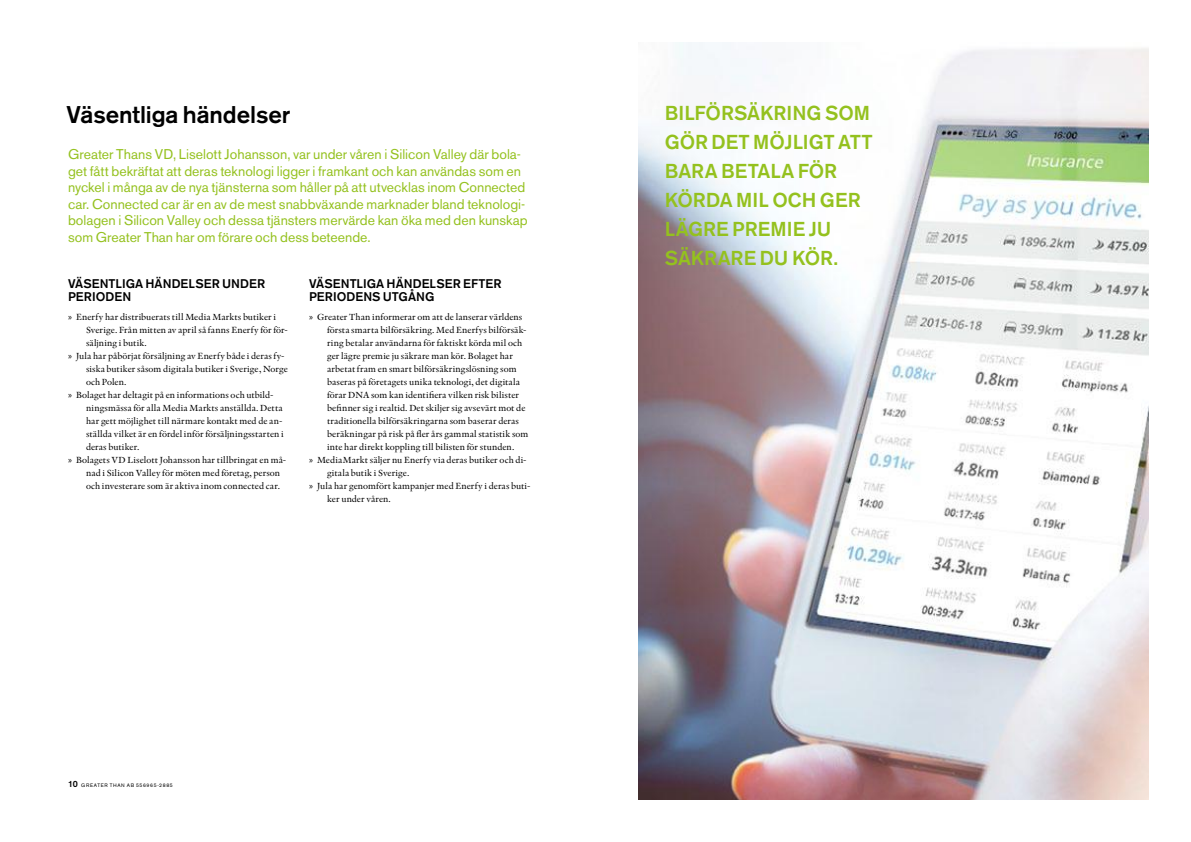
<style>
.page{position:relative;width:1191px;height:842px;background:#fff}
.page>*{position:absolute;margin:0;border:0;box-sizing:border-box;transform-origin:0 0}
.t1{font:500 24px "Akzidenz Grotesk BE";letter-spacing:-.01em;color:#000}
.t2{font:500 20px/29px "Akzidenz Grotesk BE";color:#94c11e}
.t3{font:14px/16.5px "Akzidenz Grotesk BE";color:#94c11e}
.t4{font:500 12.5px "Akzidenz Grotesk BE";color:#000}
.t5{font:9.3px "Indigo Regular Os F";letter-spacing:.005em;color:#000}
.t6{font:5px "Akzidenz Grotesk BE";letter-spacing:.13em;color:#000}
.s1{font-family:"Myriad Pro"}
.s2{font-weight:500;font-size:9px}
</style>
<div class="page">
<img style="left:638px;top:43px;width:510px;height:756px">
<h1 class="t1" style="left:67px;top:100px;width:225px">VÄSENTLIGA HÄNDELSER</h1>
<p class="t3" style="left:68px;top:146px;width:461px">Greater Thans VD, Liselott Johansson, var under våren i Silicon Valley där bola&shy;get fått bekräftat att deras teknologi ligger i framkant och kan användas som en nyckel i många av de nya tjänsterna som håller på att utvecklas inom Connected car. Connected car är en av de mest snabbväxande marknader bland teknologi&shy;bolagen i Silicon Valley och dessa tjänsters mervärde kan öka med den kunskap som Greater Than har om förare och dess beteende.</p>
<h3 class="t4" style="left:68px;top:276px;width:25px">VÄSENT</h3>
<h3 class="t4" style="left:116px;top:276px;width:15px">LIGA</h3>
<h3 class="t4" style="left:145px;top:276px;width:27px">HÄNDE</h3>
<h3 class="t4" style="left:189px;top:276px;width:16px">LSER</h3>
<h3 class="t4" style="left:222px;top:276px;width:10px">UNDER</h3>
<h3 class="t4" style="left:68px;top:289px;width:9px">PERIODEN</h3>
<p class="t5" style="left:68px;top:312px;width:210px"><span class="s1">»</span> Enerfy har distribuerats till Media Markts butiker i</p>
<p class="t5" style="left:86px;top:325px;width:203px">Sverige. Från mitten av april så fanns Enerfy för för-</p>
<p class="t5" style="left:86px;top:338px;width:62px">säljning i butik.</p>
<p class="t5" style="left:68px;top:351px;width:218px"><span class="s1">»</span> Jula har påbörjat försäljning av Enerfy både i deras fy-</p>
<p class="t5" style="left:86px;top:364px;width:203px">siska butiker såsom digitala butiker i Sverige, Norge</p>
<p class="t5" style="left:86px;top:377px;width:42px">och Polen.</p>
<p class="t5" style="left:68px;top:390px;width:207px"><span class="s1">»</span> Bolaget har deltagit på en informations och utbild-</p>
<p class="t5" style="left:86px;top:403px;width:198px">ningsmässa för alla Media Markts anställda. Detta</p>
<p class="t5" style="left:86px;top:416px;width:198px">har gett möjlighet till närmare kontakt med de an-</p>
<p class="t5" style="left:86px;top:429px;width:199px">ställda vilket är en fördel inför försäljningsstarten i</p>
<p class="t5" style="left:86px;top:442px;width:55px">deras butiker.</p>
<p class="t5" style="left:68px;top:455px;width:220px"><span class="s1">»</span> Bolagets VD Liselott Johansson har tillbringat en må-</p>
<p class="t5" style="left:86px;top:468px;width:196px">nad i Silicon Valley för möten med företag, person</p>
<p class="t5" style="left:86px;top:481px;width:195px">och investerare som är aktiva inom connected car.</p>
<h3 class="t4" style="left:309px;top:276px;width:25px">VÄSENT</h3>
<h3 class="t4" style="left:357px;top:276px;width:15px">LIGA</h3>
<h3 class="t4" style="left:386px;top:276px;width:27px">HÄNDE</h3>
<h3 class="t4" style="left:430px;top:276px;width:16px">LSER</h3>
<h3 class="t4" style="left:463px;top:276px;width:9px">EFTER</h3>
<h3 class="t4" style="left:309px;top:289px;width:9px">PERIODENS</h3>
<h3 class="t4" style="left:383px;top:289px;width:9px">UTG</h3>
<h3 class="t4" style="left:408px;top:289px;width:18px">ÅNG</h3>
<p class="t5" style="left:309px;top:312px;width:215px"><span class="s1">»</span> Greater Than informerar om att de lanserar världens</p>
<p class="t5" style="left:327px;top:325px;width:201px">första smarta bilförsäkring. Med Enerfys bilförsäk-</p>
<p class="t5" style="left:327px;top:338px;width:197px">ring betalar användarna för faktiskt körda mil och</p>
<p class="t5" style="left:327px;top:351px;width:187px">ger lägre premie ju säkrare man kör. Bolaget har</p>
<p class="t5" style="left:327px;top:364px;width:191px">arbetat fram en smart bilförsäkringslösning som</p>
<p class="t5" style="left:327px;top:377px;width:194px">baseras på företagets unika teknologi, det digitala</p>
<p class="t5" style="left:327px;top:390px;width:193px">förar DNA som kan identifiera vilken risk bilister</p>
<p class="t5" style="left:327px;top:403px;width:200px">befinner sig i realtid. Det skiljer sig avsevärt mot de</p>
<p class="t5" style="left:327px;top:416px;width:193px">traditionella bilförsäkringarna som baserar deras</p>
<p class="t5" style="left:327px;top:429px;width:203px">beräkningar på risk på fler års gammal statistik som</p>
<p class="t5" style="left:327px;top:442px;width:189px">inte har direkt koppling till bilisten för stunden.</p>
<p class="t5" style="left:309px;top:455px;width:219px"><span class="s1">»</span> MediaMarkt säljer nu Enerfy via deras butiker och di-</p>
<p class="t5" style="left:327px;top:468px;width:84px">gitala butik i Sverige.</p>
<p class="t5" style="left:309px;top:481px;width:223px"><span class="s1">»</span> Jula har genomfört kampanjer med Enerfy i deras buti-</p>
<p class="t5" style="left:327px;top:494px;width:65px">ker under våren.</p>
<p class="t6" style="left:68px;top:782px;width:106px"><span class="s2">10</span> GREATER THAN AB 556965-2885</p>
<h2 class="t2" style="left:664px;top:98px;width:209px">BILFÖRSÄKRING SOM<br>GÖR DET MÖJLIGT ATT<br>BARA BETALA FÖR<br>KÖRDA MIL OCH GER<br>LÄGRE PREMIE JU<br>SÄKRARE DU KÖR.</h2>
</div>
